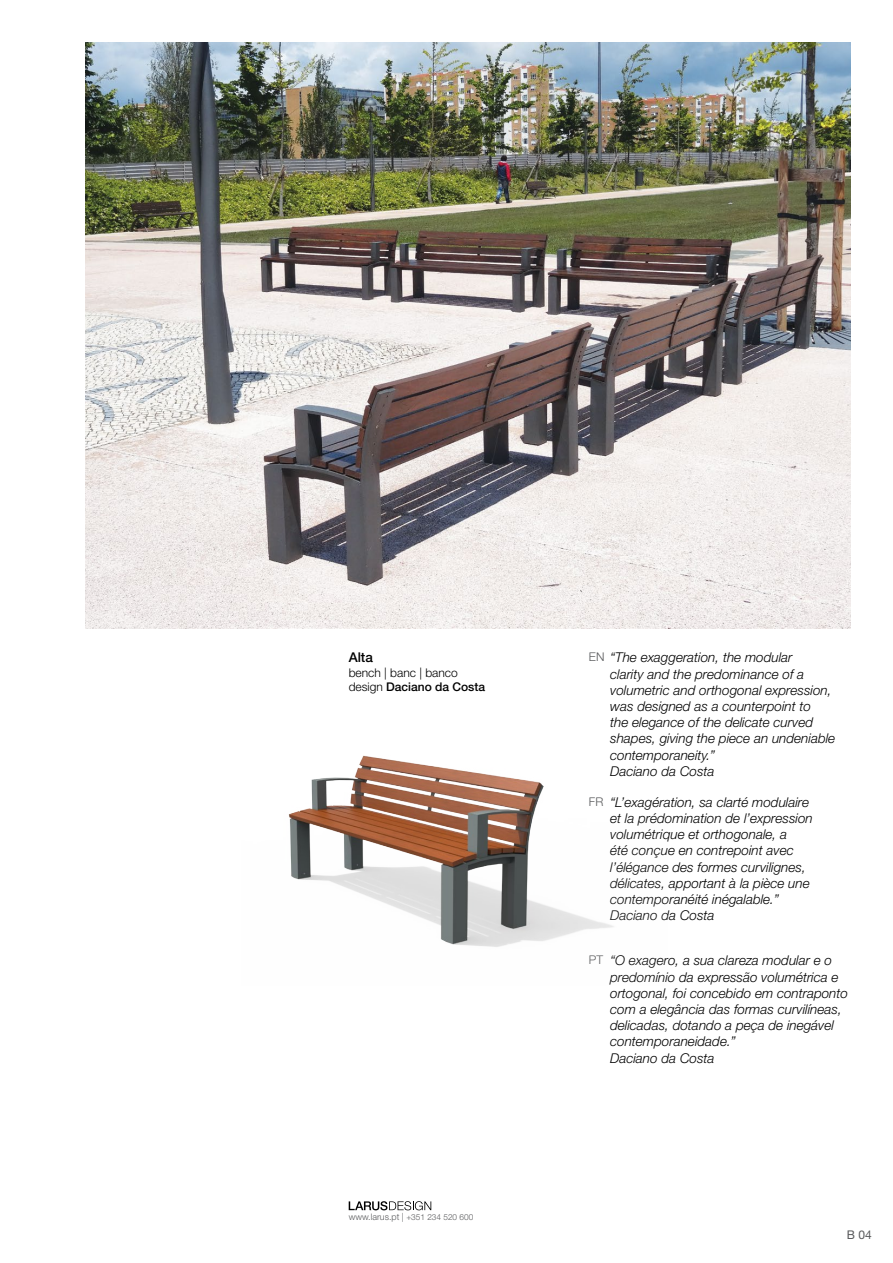
<style>
.page{position:relative;width:893px;height:1263px;background:#fff}
.page>*{position:absolute;margin:0;border:0;box-sizing:border-box;transform-origin:0 0}
.t1{font:italic 300 13.5px/16.2px "Helvetica Neue LT Pro";color:#000}
.t2{font:500 13.5px "Helvetica Neue LT Pro";color:#000}
.t3{font:300 12px/14.4px "Helvetica Neue LT Pro";color:#000}
.t4{font:300 12px "Helvetica Neue LT Pro";color:#58595b}
.t5{font:12px "Helvetica Neue LT Pro";color:#58595b}
.t6{font:300 9px "Helvetica Neue LT Pro";color:#58595b}
.s1{font-weight:500}
.s2{font-size:8.25px}
</style>
<div class="page">
<svg style="left:349px;top:1201px;width:82px;height:9px"></svg>
<img style="left:85px;top:43px;width:765px;height:586px">
<img style="left:288px;top:755px;width:326px;height:192px">
<p class="t2" style="left:349px;top:649px;width:26px">Alta</p>
<p class="t3" style="left:349px;top:665px;width:138px">bench | banc | banco design <span class="s1">Daciano da Costa</span></p>
<p class="t6" style="left:349px;top:1211px;width:126px">www.larus.pt | <span class="s2">+351 234 520 600</span></p>
<p class="t4" style="left:589px;top:650px;width:17px">EN</p>
<p class="t1" style="left:610px;top:649px;width:227px">“The exaggeration, the modular<br>clarity and the predominance of a volumetric and orthogonal expression, was designed as a counterpoint to<br>the elegance of the delicate curved shapes, giving the piece an undeniable contemporaneity.”<br>Daciano da Costa</p>
<p class="t1" style="left:610px;top:794px;width:204px">“L’exagération, sa clarté modulaire et la prédomination de l’expression volumétrique et orthogonale, a<br>été conçue en contrepoint avec l’élégance des formes curvilignes, délicates, apportant à la pièce une contemporanéité inégalable.”<br>Daciano da Costa</p>
<p class="t4" style="left:589px;top:794px;width:16px">FR</p>
<p class="t1" style="left:610px;top:952px;width:239px">“O exagero, a sua clareza modular e o predomínio da expressão volumétrica e ortogonal, foi concebido em contraponto com a elegância das formas curvilíneas, delicadas, dotando a peça de inegável contemporaneidade.”<br>Daciano da Costa</p>
<p class="t4" style="left:589px;top:953px;width:16px">PT</p>
<p class="t5" style="left:847px;top:1228px;width:26px">B 04</p>
</div>
